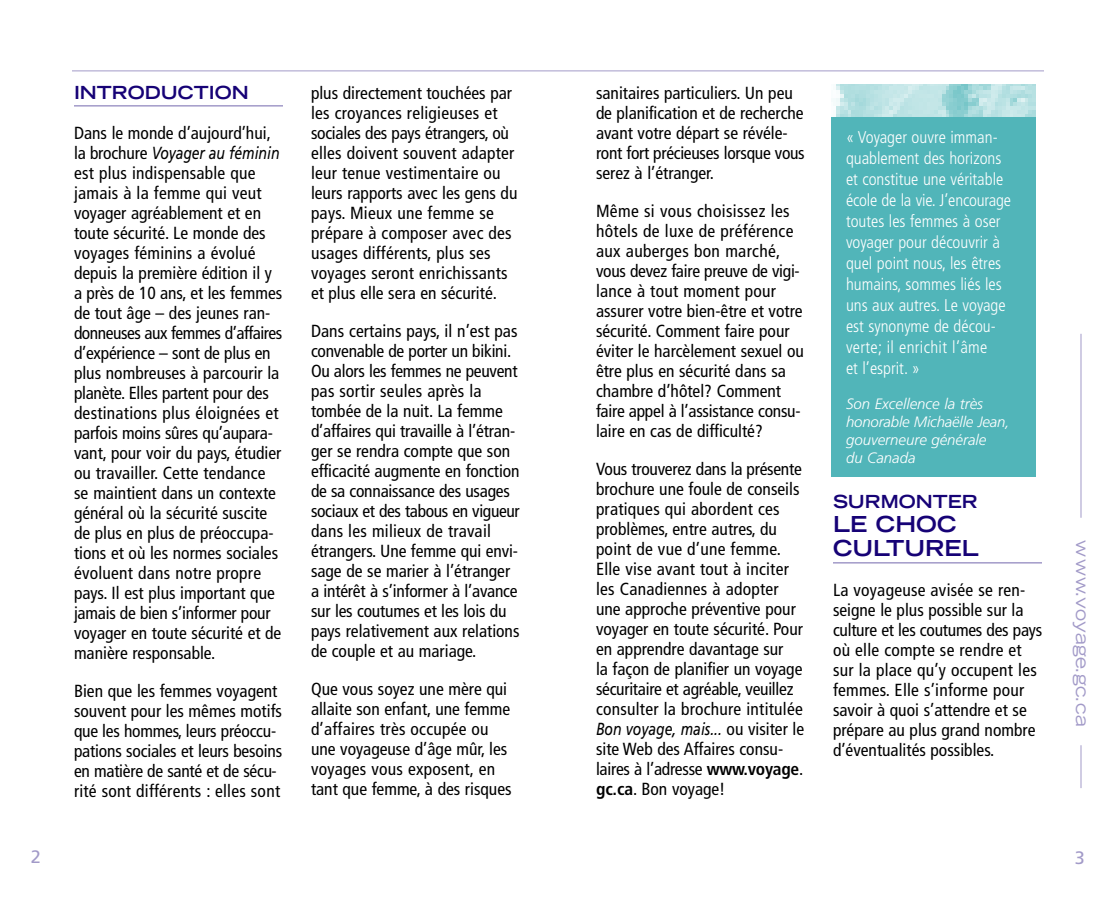
<style>
.page{position:relative;width:1116px;height:900px;background:#fff}
.page>*{position:absolute;margin:0;border:0;box-sizing:border-box;transform-origin:0 0}
.t1{font:700 expanded 22px/24px "Trade Gothic LH";color:#160276}
.t2{font:700 expanded 18px "Trade Gothic LH";color:#160276}
.t3{font:expanded 18px "Trade Gothic LH";color:#a29ac8}
.t4{font:18px "Frutiger";color:#a29ac8}
.t5{font:condensed 17.6px/20px "Frutiger";color:#000}
.t6{font:300 condensed 17px/21px "Frutiger";color:#fff}
.t7{font:italic 300 15px/18px "Frutiger";color:#fff}
.s1{font-style:italic;font-stretch:normal}
.s2{font-weight:700}
</style>
<div class="page">
<hr style="left:1081px;top:334px;width:1px;height:184px;background:#a29ac8">
<hr style="left:833px;top:562px;width:209px;height:2px;background:#a29ac8">
<hr style="left:74px;top:105px;width:209px;height:2px;background:#a29ac8">
<hr style="left:72px;top:71px;width:972px;height:1px;background:#a29ac8">
<hr style="left:1081px;top:745px;width:1px;height:43px;background:#a29ac8">
<div style="left:831px;top:114px;width:205px;height:363px;background:#51b5b9"></div>
<img style="left:831px;top:84px;width:205px;height:32px">
<p class="t4" style="left:31px;top:849px;width:12px">2</p>
<p class="t2" style="left:74px;top:86px;width:176px">INTRODUCTION</p>
<p class="t5" style="left:74px;top:124px;width:210px">Dans le monde d’aujourd’hui, la brochure <span class="s1">Voyager au féminin </span>est plus indispensable que jamais à la femme qui veut voyager agréablement et en toute sécurité. Le monde des voyages féminins a évolué depuis la première édition il y a près de 10 ans, et les femmes de tout âge – des jeunes ran&shy;donneuses aux femmes d’affaires d’expérience – sont de plus en plus nombreuses à parcourir la planète. Elles partent pour des destinations plus éloignées et parfois moins sûres qu’aupara&shy;vant, pour voir du pays, étudier ou travailler. Cette tendance se maintient dans un contexte général où la sécurité suscite de plus en plus de préoccupa&shy;tions et où les normes sociales évoluent dans notre propre pays. Il est plus important que jamais de bien s’informer pour voyager en toute sécurité et de manière responsable.</p>
<p class="t5" style="left:74px;top:682px;width:210px">Bien que les femmes voyagent souvent pour les mêmes motifs que les hommes, leurs préoccu&shy;pations sociales et leurs besoins en matière de santé et de sécu&shy;rité sont différents : elles sont</p>
<p class="t5" style="left:311px;top:84px;width:208px">plus directement touchées par les croyances religieuses et sociales des pays étrangers, où elles doivent souvent adapter leur tenue vestimentaire ou leurs rapports avec les gens du pays. Mieux une femme se prépare à composer avec des usages différents, plus ses voyages seront enrichissants et plus elle sera en sécurité.</p>
<p class="t5" style="left:311px;top:322px;width:210px">Dans certains pays, il n’est pas convenable de porter un bikini.<br>Ou alors les femmes ne peuvent pas sortir seules après la tombée de la nuit. La femme d’affaires qui travaille à l’étran&shy;ger se rendra compte que son efficacité augmente en fonction de sa connaissance des usages sociaux et des tabous en vigueur dans les milieux de travail étrangers. Une femme qui envi&shy;sage de se marier à l’étranger a intérêt à s’informer à l’avance sur les coutumes et les lois du pays relativement aux relations de couple et au mariage.</p>
<p class="t5" style="left:311px;top:680px;width:202px">Que vous soyez une mère qui allaite son enfant, une femme d’affaires très occupée ou une voyageuse d’âge mûr, les voyages vous exposent, en tant que femme, à des risques</p>
<p class="t5" style="left:596px;top:84px;width:210px">sanitaires particuliers. Un peu de planification et de recherche avant votre départ se révéle&shy;ront fort précieuses lorsque vous serez à l’étranger.</p>
<p class="t5" style="left:596px;top:202px;width:210px">Même si vous choisissez les hôtels de luxe de préférence aux auberges bon marché, vous devez faire preuve de vigi&shy;lance à tout moment pour assurer votre bien-être et votre sécurité. Comment faire pour éviter le harcèlement sexuel ou être plus en sécurité dans sa chambre d’hôtel? Comment faire appel à l’assistance consu&shy;laire en cas de difficulté?</p>
<p class="t5" style="left:596px;top:460px;width:210px">Vous trouverez dans la présente brochure une foule de conseils pratiques qui abordent ces problèmes, entre autres, du point de vue d’une femme.<br>Elle vise avant tout à inciter les Canadiennes à adopter une approche préventive pour voyager en toute sécurité. Pour en apprendre davantage sur<br>la façon de planifier un voyage sécuritaire et agréable, veuillez consulter la brochure intitulée<br><span class="s1">Bon voyage, mais...</span> ou visiter le site Web des Affaires consu&shy;laires à l’adresse <span class="s2">www.voyage</span>. <span class="s2">gc.ca</span>. Bon voyage!</p>
<p class="t6" style="left:846px;top:128px;width:167px">« Voyager ouvre imman&shy;quablement des horizons et constitue une véritable école de la vie. J’encourage toutes les femmes à oser voyager pour découvrir à quel point nous, les êtres humains, sommes liés les uns aux autres. Le voyage est synonyme de décou&shy;verte; il enrichit l’âme<br>et l’esprit. »</p>
<p class="t7" style="left:846px;top:396px;width:165px">Son Excellence la très honorable Michaëlle Jean, gouverneure générale<br>du Canada</p>
<p class="t2" style="left:833px;top:495px;width:146px">SURMONTER</p>
<p class="t1" style="left:833px;top:514px;width:147px">LE CHOC<br>CULTUREL</p>
<p class="t5" style="left:833px;top:581px;width:211px">La voyageuse avisée se ren&shy;seigne le plus possible sur la culture et les coutumes des pays où elle compte se rendre et sur la place qu’y occupent les femmes. Elle s’informe pour savoir à quoi s’attendre et se prépare au plus grand nombre d’éventualités possibles.</p>
<p class="t3" style="left:1089px;top:540px;width:188px;rotate:90deg">www.voyage.gc.ca</p>
<p class="t4" style="left:1075px;top:850px;width:12px">3</p>
</div>
